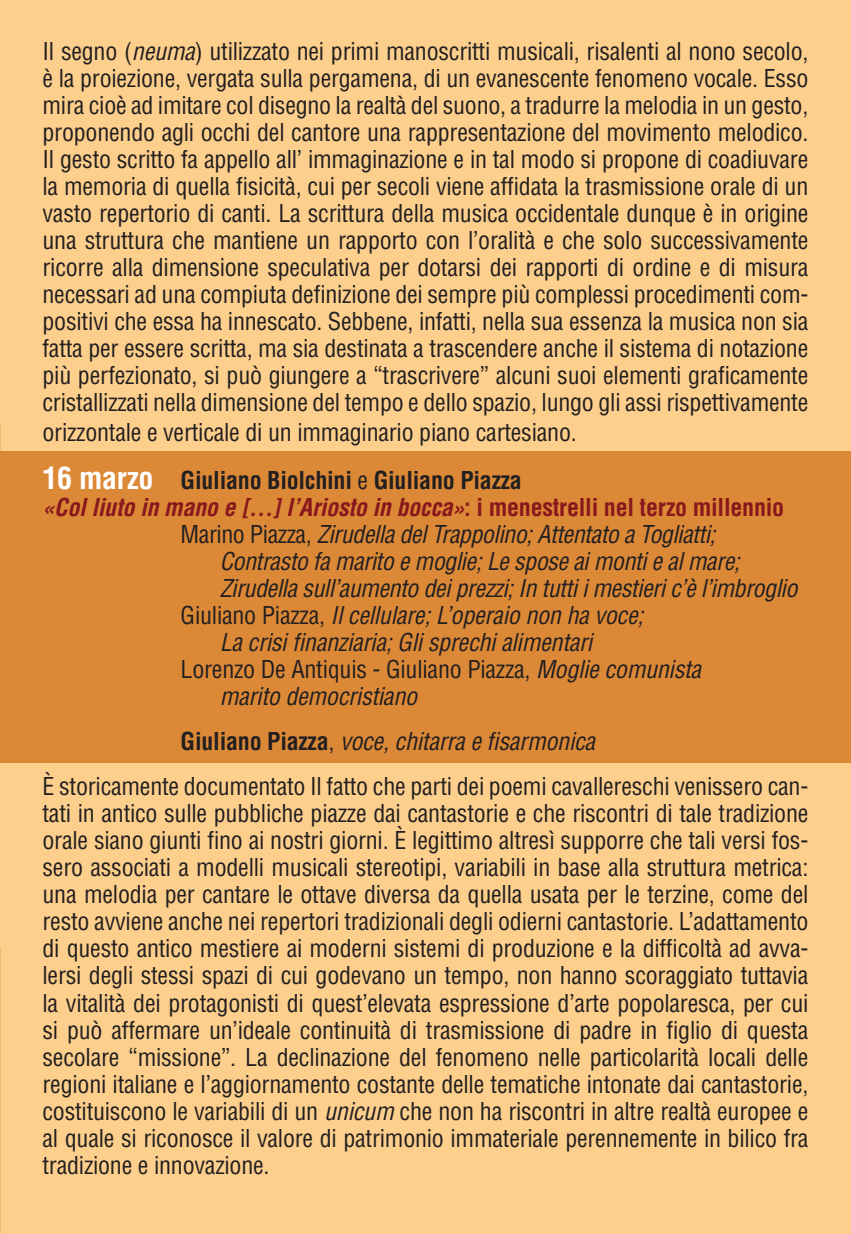
<style>
.page{position:relative;width:851px;height:1234px;background:#fff}
.page>*{position:absolute;margin:0;border:0;box-sizing:border-box;transform-origin:0 0}
.t1{font:condensed 24px/27px "Helvetica LT Std";letter-spacing:-.01em;color:#231f20;text-align:justify}
.t2{font:italic condensed 24px "Helvetica LT Std";letter-spacing:-.02em;color:#231f20}
.t3{font:italic 700 condensed 24px "Helvetica LT Std";letter-spacing:-.01em;color:#88181b}
.s1{font-style:italic}
.s2{font-weight:700;font-size:30px;color:#fff}
.s3{font-weight:700}
.s4{font-style:normal}
</style>
<div class="page">
<div style="left:0;top:0;width:850px;height:1233px;background:#fdcf8c"></div>
<div style="left:0;top:451px;width:850px;height:311px;background:#dc8937"></div>
<p class="t1" style="left:43px;top:37px;width:767px">Il segno (<span class="s1">neuma</span>) utilizzato nei primi manoscritti musicali, risalenti al nono secolo, è la proiezione, vergata sulla pergamena, di un evanescente fenomeno vocale. Esso mira cioè ad imitare col disegno la realtà del suono, a tradurre la melodia in un gesto, proponendo agli occhi del cantore una rappresentazione del movimento melodico.<br>Il gesto scritto fa appello all’ immaginazione e in tal modo si propone di coadiuvare la memoria di quella fisicità, cui per secoli viene affidata la trasmissione orale di un vasto repertorio di canti. La scrittura della musica occidentale dunque è in origine una struttura che mantiene un rapporto con l’oralità e che solo successivamente ricorre alla dimensione speculativa per dotarsi dei rapporti di ordine e di misura necessari ad una compiuta definizione dei sempre più complessi procedimenti com&shy;positivi che essa ha innescato. Sebbene, infatti, nella sua essenza la musica non sia fatta per essere scritta, ma sia destinata a trascendere anche il sistema di notazione più perfezionato, si può giungere a “trascrivere” alcuni suoi elementi graficamente cristallizzati nella dimensione del tempo e dello spazio, lungo gli assi rispettivamente</p>
<p class="t1" style="left:43px;top:408px;width:535px;line-height:48px">orizzontale e verticale di un immaginario piano cartesiano.<br><span class="s2">16 marzo</span> <span class="s3">Giuliano Biolchini</span> e <span class="s3">Giuliano Piazza</span></p>
<p class="t3" style="left:43px;top:492px;width:743px">«Col liuto in mano e […] l’Ariosto in bocca»<span class="s4">: i menestrelli nel terzo millennio</span></p>
<p class="t2" style="left:181px;top:519px;width:536px"><span class="s4">Marino Piazza,</span> Zirudella del Trappolino; Attentato a Togliatti;</p>
<p class="t2" style="left:220px;top:546px;width:521px">Contrasto fa marito e moglie; Le spose ai monti e al mare;</p>
<p class="t2" style="left:220px;top:573px;width:579px">Zirudella sull’aumento dei prezzi; In tutti i mestieri c’è l’imbroglio</p>
<p class="t2" style="left:181px;top:600px;width:464px"><span class="s4">Giuliano Piazza,</span> Il cellulare; L’operaio non ha voce;</p>
<p class="t2" style="left:220px;top:627px;width:374px">La crisi finanziaria; Gli sprechi alimentari</p>
<p class="t1" style="left:181px;top:655px;width:522px">Lorenzo De Antiquis - Giuliano Piazza, <span class="s1">Moglie comunista</span></p>
<p class="t2" style="left:220px;top:681px;width:199px">marito democristiano</p>
<p class="t1" style="left:43px;top:718px;width:767px;line-height:45px;text-indent:138px"><span class="s3">Giuliano Piazza</span>, <span class="s1">voce, chitarra e fisarmonica<br></span>È storicamente documentato Il fatto che parti dei poemi cavallereschi venissero can-</p>
<p class="t1" style="left:43px;top:799px;width:767px">tati in antico sulle pubbliche piazze dai cantastorie e che riscontri di tale tradizione orale siano giunti fino ai nostri giorni. È legittimo altresì supporre che tali versi fos&shy;sero associati a modelli musicali stereotipi, variabili in base alla struttura metrica: una melodia per cantare le ottave diversa da quella usata per le terzine, come del resto avviene anche nei repertori tradizionali degli odierni cantastorie. L’adattamento di questo antico mestiere ai moderni sistemi di produzione e la difficoltà ad avva&shy;lersi degli stessi spazi di cui godevano un tempo, non hanno scoraggiato tuttavia la vitalità dei protagonisti di quest’elevata espressione d’arte popolaresca, per cui si può affermare un’ideale continuità di trasmissione di padre in figlio di questa secolare “missione”. La declinazione del fenomeno nelle particolarità locali delle regioni italiane e l’aggiornamento costante delle tematiche intonate dai cantastorie, costituiscono le variabili di un <span class="s1">unicum</span> che non ha riscontri in altre realtà europee e al quale si riconosce il valore di patrimonio immateriale perennemente in bilico fra tradizione e innovazione.</p>
</div>
